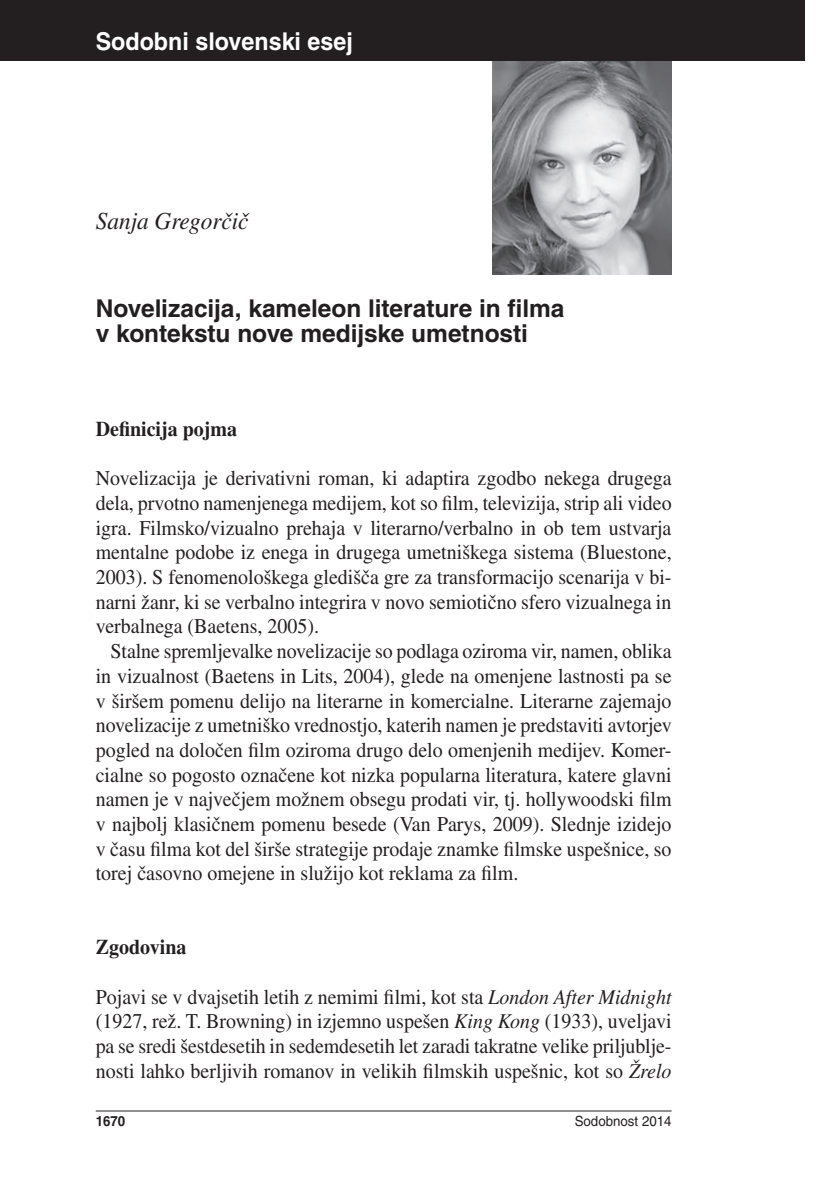
<style>
.page{position:relative;width:817px;height:1189px;background:#fff}
.page>*{position:absolute;margin:0;border:0;box-sizing:border-box;transform-origin:0 0}
.t1{font:700 24.5px/24.8px "SS Helvetica";letter-spacing:-.005em;color:#231f20}
.t2{font:700 24.5px "SS Helvetica";color:#fff;scale:.95 1}
.t3{font:italic 24.5px "SS Times";color:#231f20;scale:.95 1}
.t4{font:21px/24.7px "SS Times";color:#231f20;text-align:justify;scale:.95 1}
.t5{font:700 21px "SS Times";color:#231f20;scale:.95 1}
.t6{font:14px "SS Helvetica";color:#231f20;scale:.95 1}
.t7{font:700 14px "SS Helvetica";color:#231f20;scale:.95 1}
.s1{font-style:italic}
</style>
<div class="page">
<img style="left:493px;top:61px;width:178px;height:213px">
<div style="left:0;top:0;width:805px;height:61px;background:#231f20"></div>
<hr style="left:96px;top:1110px;width:575px;height:1px;background:#231f20">
<p class="t2" style="left:96px;top:26px;width:272px">Sodobni slovenski esej</p>
<p class="t3" style="left:96px;top:207px;width:162px">Sanja Gregor~i~</p>
<h3 class="t1" style="left:96px;top:295px;width:470px">Novelizacija, kameleon literature in filma v kontekstu nove medijske umetnosti</h3>
<h4 class="t5" style="left:96px;top:416px;width:150px">Definicija pojma</h4>
<p class="t4" style="left:96px;top:466px;width:607px">Novelizacija je derivativni roman, ki adaptira zgodbo nekega drugega dela, prvotno namenjenega medijem, kot so film, televizija, strip ali video igra. Filmsko/vizualno prehaja v literarno/verbalno in ob tem ustvarja mentalne podobe iz enega in drugega umetni{kega sistema (Bluestone, 2003). S fenomenolo{kega gledi{~a gre za transformacijo scenarija v bi&shy;narni `anr, ki se verbalno integrira v novo semioti~no sfero vizualnega in verbalnega (Baetens, 2005).</p>
<p class="t4" style="left:96px;top:638px;width:607px;text-indent:15px">Stalne spremljevalke novelizacije so podlaga oziroma vir, namen, oblika in vizualnost (Baetens in Lits, 2004), glede na omenjene lastnosti pa se v {ir{em pomenu delijo na literarne in komercialne. Literarne zajemajo novelizacije z umetni{ko vrednostjo, katerih namen je predstaviti avtorjev pogled na dolo~en film oziroma drugo delo omenjenih medijev. Komer&shy;cialne so pogosto ozna~ene kot nizka popularna literatura, katere glavni namen je v najve~jem mo`nem obsegu prodati vir, tj. hollywoodski film v najbolj klasi~nem pomenu besede (Van Parys, 2009). Slednje izidejo v ~asu filma kot del {ir{e strategije prodaje znamke filmske uspe{nice, so torej ~asovno omejene in slu`ijo kot reklama za film.</p>
<h4 class="t5" style="left:96px;top:934px;width:97px">Zgodovina</h4>
<p class="t4" style="left:96px;top:984px;width:607px">Pojavi se v dvajsetih letih z nemimi filmi, kot sta <span class="s1">London After Midnight </span>(1927, re`. T. Browning) in izjemno uspe{en <span class="s1">King Kong</span> (1933), uveljavi pa se sredi {estdesetih in sedemdesetih let zaradi takratne velike priljublje&shy;nosti lahko berljivih romanov in velikih filmskih uspe{nic, kot so <span class="s1">@relo</span></p>
<p class="t7" style="left:96px;top:1112px;width:33px">1670</p>
<p class="t6" style="left:574px;top:1113px;width:103px">Sodobnost 2014</p>
</div>
